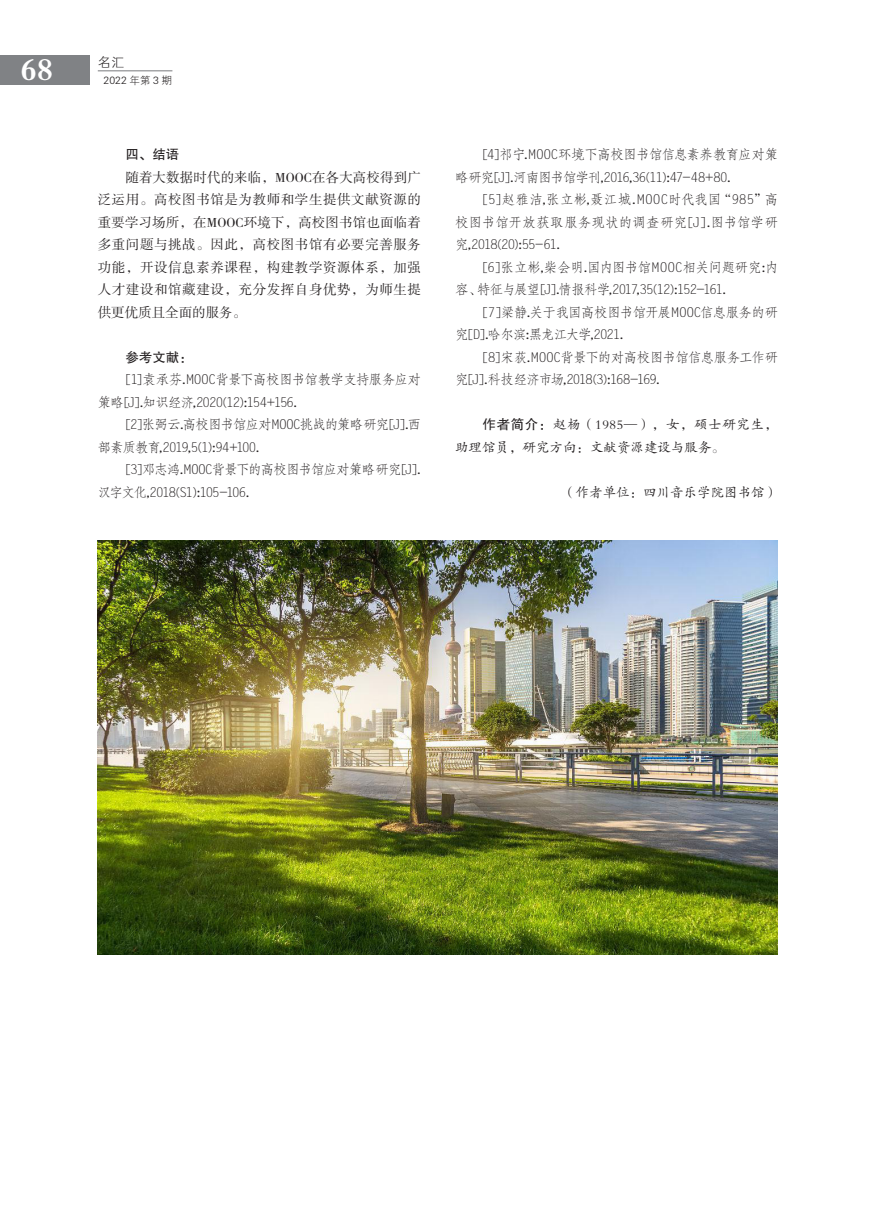
<style>
.page{position:relative;width:893px;height:1212px;background:#fff}
.page>*{position:absolute;margin:0;border:0;box-sizing:border-box;transform-origin:0 0}
.t1{font:33px "FZDBSK GBK1 0";color:#fff}
.参考文献{font:13.5px/22.5px "FZFSK GBK1 0";letter-spacing:-.035em;color:#231f20}
.正文{font:13.5px/22.5px "FZSSK GBK1 0";letter-spacing:.045em;color:#231f20;text-align:justify}
.参考文献-2{font:13.5px/22.5px "FZFSK GBK1 0";letter-spacing:-.06em;color:#231f20}
.正文-2{font:13.5px/22.5px "FZKTK GBK1 0";color:#231f20}
.作者单位{font:13.5px "FZKTK GBK1 0";color:#231f20}
.正文-3{font:13.5px "FZHTK GBK1 0";color:#231f20}
.t2{font:13.5px "FZXH1 JW GB1 0";color:#231f20}
.t3{font:10.5px "FZXH1 JW GB1 0";color:#231f20}
.s1{font-family:"FZHTK GBK1 0"}
</style>
<div class="page">
<div style="left:0;top:55px;width:90px;height:30px;background:#808285"></div>
<hr style="left:98px;top:70px;width:74px;height:1px;background:#808285">
<img style="left:98px;top:541px;width:679px;height:414px">
<h1 class="t1" style="left:20px;top:52px;width:34px">68</h1>
<p class="t2" style="left:98px;top:55px;width:28px">名汇</p>
<p class="t3" style="left:104px;top:74px;width:70px">2022 年第 3 期</p>
<p class="正文-3" style="left:125px;top:147px;width:55px">四、结语</p>
<p class="正文" style="left:98px;top:166px;width:325px;text-indent:28px">随着大数据时代的来临，MOOC在各大高校得到广泛运用。高校图书馆是为教师和学生提供文献资源的重要学习场所，在MOOC环境下，高校图书馆也面临着多重问题与挑战。因此，高校图书馆有必要完善服务功能，开设信息素养课程，构建教学资源体系，加强人才建设和馆藏建设，充分发挥自身优势，为师生提供更优质且全面的服务。</p>
<p class="正文-3" style="left:125px;top:350px;width:69px">参考文献：</p>
<p class="参考文献" style="left:98px;top:369px;width:325px;text-indent:28px">[1]袁承芬.MOOC背景下高校图书馆教学支持服务应对策略[J].知识经济,2020(12):154+156.</p>
<p class="参考文献" style="left:98px;top:414px;width:325px;text-indent:28px">[2]张弼云.高校图书馆应对MOOC挑战的策略研究[J].西部素质教育,2019,5(1):94+100.</p>
<p class="参考文献-2" style="left:98px;top:459px;width:325px;text-indent:28px">[3]邓志鸿.MOOC背景下的高校图书馆应对策略研究[J].汉字文化,2018(S1):105-106.</p>
<p class="参考文献" style="left:455px;top:144px;width:325px;text-indent:28px">[4]祁宁.MOOC环境下高校图书馆信息素养教育应对策略研究[J].河南图书馆学刊,2016,36(11):47-48+80.</p>
<p class="参考文献" style="left:455px;top:189px;width:325px;text-align:justify;text-indent:28px">[5]赵雅洁,张立彬,聂江城.MOOC时代我国“985”高校图书馆开放获取服务现状的调查研究[J].图书馆学研究,2018(20):55-61.</p>
<p class="参考文献" style="left:455px;top:256px;width:325px;text-indent:28px">[6]张立彬,柴会明.国内图书馆MOOC相关问题研究:内容、特征与展望[J].情报科学,2017,35(12):152-161.</p>
<p class="参考文献" style="left:455px;top:301px;width:325px;text-indent:28px">[7]梁静.关于我国高校图书馆开展MOOC信息服务的研究[D].哈尔滨:黑龙江大学,2021.</p>
<p class="参考文献" style="left:455px;top:346px;width:325px;text-indent:28px">[8]宋荻.MOOC背景下的对高校图书馆信息服务工作研究[J].科技经济市场,2018(3):168-169.</p>
<p class="正文-2" style="left:455px;top:414px;width:325px;text-indent:28px"><span class="s1">作者简介：</span>赵杨（1985—），女，硕士研究生，助理馆员，研究方向：文献资源建设与服务。</p>
<p class="作者单位" style="left:562px;top:485px;width:217px">（作者单位：四川音乐学院图书馆）</p>
</div>
